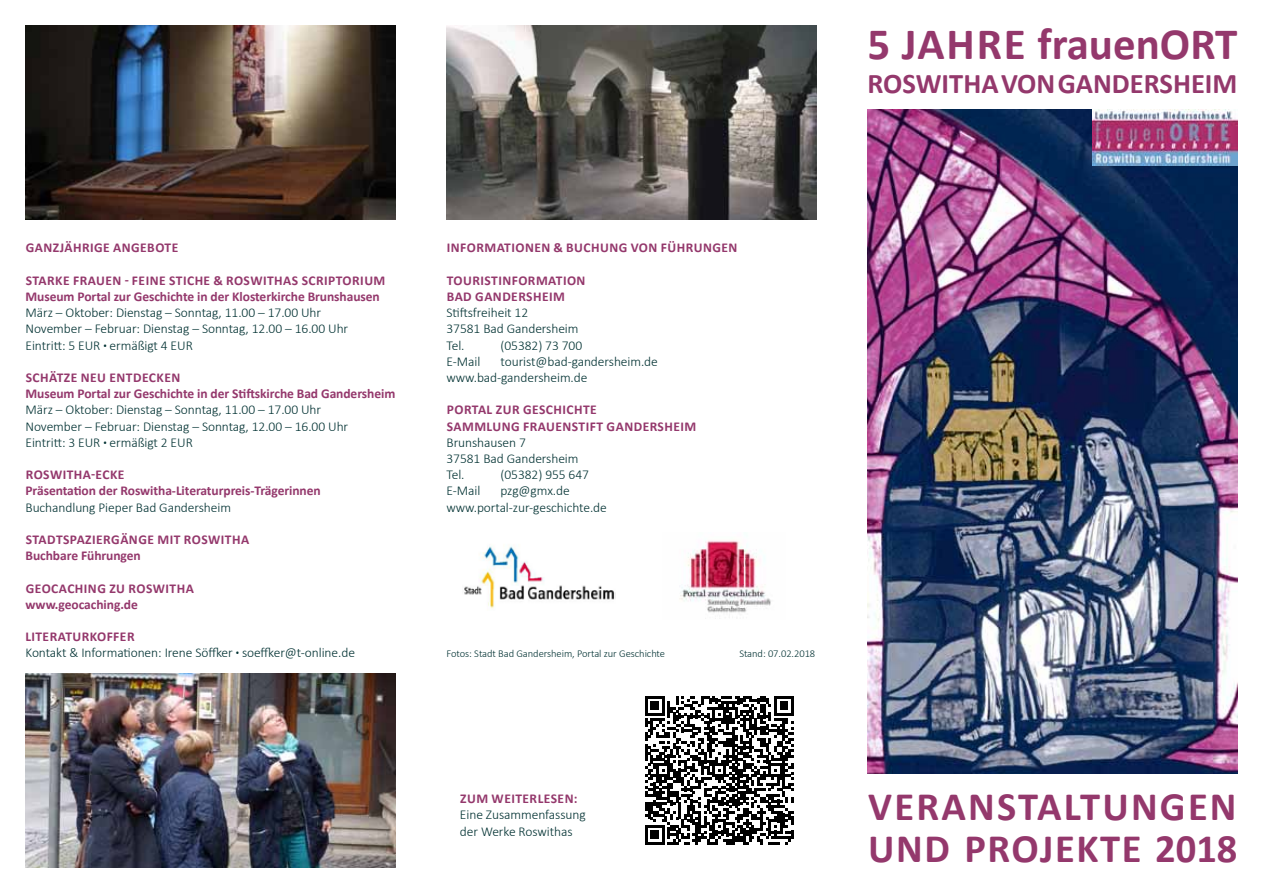
<style>
.page{position:relative;width:1263px;height:893px;background:#fff}
.page>*{position:absolute;margin:0;border:0;box-sizing:border-box;transform-origin:0 0}
.t1{font:700 45px "Calibri";letter-spacing:.03em;color:#94386c}
.t2{font:700 40.5px "Calibri";letter-spacing:.04em;color:#94386c}
.t3{font:700 28.5px "Calibri";color:#94386c}
.t4{font:300 13.5px/16.2px "Calibri";letter-spacing:-.005em;color:#003132}
.t5{font:700 13.5px/16.2px "Calibri";letter-spacing:.035em;color:#94386c}
.t6{font:700 13.5px/16.2px "Calibri";letter-spacing:-.005em;color:#94386c}
.t7{font:300 10.5px "Calibri";letter-spacing:-.005em;color:#003132}
.s1{font-family:"Myriad Pro";font-weight:700;font-stretch:condensed}
.s2{font-weight:700;color:#94386c}
</style>
<div class="page">
<img style="left:867px;top:110px;width:370px;height:664px">
<img style="left:1093px;top:110px;width:144px;height:56px">
<img style="left:446px;top:26px;width:370px;height:194px">
<img style="left:26px;top:674px;width:369px;height:193px">
<svg style="left:645px;top:696px;width:149px;height:149px"></svg>
<img style="left:464px;top:546px;width:151px;height:63px">
<img style="left:679px;top:540px;width:92px;height:73px">
<img style="left:26px;top:26px;width:369px;height:194px">
<h1 class="t1" style="left:867px;top:16px;width:319px">5 jah re frauenORT</h1>
<h3 class="t3" style="left:867px;top:66px;width:18px">ROSWITHA</h3>
<h3 class="t3" style="left:1001px;top:66px;width:92px">VON GANDERSHEIM</h3>
<p class="t5" style="left:26px;top:240px;width:154px">Ganzjährig e angebote</p>
<p class="t5" style="left:26px;top:272px;width:361px">starke frauen - feine stiche &amp; roswithaS scriptorium<br>Museum Portal zur Geschichte in der Klosterkirche Brunshausen</p>
<p class="t4" style="left:26px;top:304px;width:324px">März – Oktober: Dienstag – Sonntag, 11.00 – 17.00 Uhr<br>November – Februar: Dienstag – Sonntag, 12.00 – 16.00 Uhr<br>Eintritt: 5 EUR <span class="s1">·</span> ermäßigt 4 EUR</p>
<p class="t5" style="left:26px;top:369px;width:32px">SCHÄTZE</p>
<p class="t6" style="left:26px;top:369px;width:371px;text-indent:55px">NEU ENTDECKEN<br>Museum Portal zur Geschichte in der Stiftskirche Bad Gandersheim</p>
<p class="t4" style="left:26px;top:402px;width:324px">März – Oktober: Dienstag – Sonntag, 11.00 – 17.00 Uhr<br>November – Februar: Dienstag – Sonntag, 12.00 – 16.00 Uhr<br>Eintritt: 3 EUR <span class="s1">·</span> ermäßigt 2 EUR</p>
<p class="t5" style="left:26px;top:467px;width:10px">ROSWITHA</p>
<p class="t5" style="left:26px;top:467px;width:297px;text-indent:66px">-ECKE<br>Präsentation der Roswitha-Literaturpreis-Trägerinnen</p>
<p class="t4" style="left:26px;top:499px;width:207px">Buchandlung Pieper Bad Gandersheim</p>
<p class="t5" style="left:26px;top:531px;width:225px">stadtspaziergäng e mit roswitha<br>Buchbare Führungen</p>
<p class="t5" style="left:26px;top:580px;width:18px">GEOCACHIN</p>
<p class="t5" style="left:26px;top:580px;width:114px;text-align:right">G ZU ROSWITHA www.geocaching.de</p>
<p class="t4" style="left:26px;top:628px;width:331px"><span class="s2">Literaturkoffer<br></span>Kontakt &amp; Informationen: Irene Söffker <span class="s1">·</span> soeffker@t-online.de</p>
<p class="t5" style="left:447px;top:240px;width:283px">Informationen &amp; BUCHUNG VON FÜHRUNGEN</p>
<p class="t5" style="left:447px;top:272px;width:66px">TOURISTINFORMAT</p>
<p class="t5" style="left:447px;top:272px;width:130px;text-indent:116px">ION<br>BAD GAN DERSHEIM</p>
<p class="t4" style="left:446px;top:304px;width:134px">Stiftsfreiheit 12<br>37581 Bad Gandersheim<br>Tel.</p>
<p class="t4" style="left:500px;top:337px;width:83px">(05382) 73 700</p>
<p class="t4" style="left:446px;top:353px;width:213px;text-indent:54px">tourist@bad-gandersheim.de www.bad-gandersheim.de</p>
<p class="t5" style="left:447px;top:402px;width:101px">portal zur geschich</p>
<p class="t4" style="left:446px;top:353px;width:35px">E-Mail</p>
<p class="t5" style="left:447px;top:402px;width:251px;text-indent:136px">te<br>sammlung frauenstift gandersh eim</p>
<p class="t4" style="left:446px;top:434px;width:134px">Brunshausen 7<br>37581 Bad Gandersheim<br>Tel.</p>
<p class="t4" style="left:500px;top:466px;width:90px">(05382) 955 647</p>
<p class="t4" style="left:446px;top:483px;width:35px">E-Mail</p>
<p class="t4" style="left:446px;top:483px;width:162px;text-indent:54px">pzg@gmx.de www.portal-zur-geschichte.de</p>
<p class="t7" style="left:446px;top:647px;width:220px">Fotos: Stadt Bad Gandersheim, Portal zur Geschichte</p>
<p class="t7" style="left:739px;top:647px;width:77px">Stand: 07.02.2018</p>
<p class="t5" style="left:460px;top:791px;width:119px">Zum weiterlesen:</p>
<p class="t4" style="left:460px;top:807px;width:127px">Eine Zusammenfassung der Werke Roswithas</p>
<h2 class="t2" style="left:868px;top:781px;width:51px">VERAN</h2>
<h2 class="t2" style="left:997px;top:781px;width:43px">STALT</h2>
<h2 class="t2" style="left:1102px;top:781px;width:109px">UNGEN</h2>
<h2 class="t2" style="left:868px;top:823px;width:119px">UND PROJE</h2>
<h2 class="t2" style="left:1076px;top:823px;width:162px">KTE 2018</h2>
</div>
